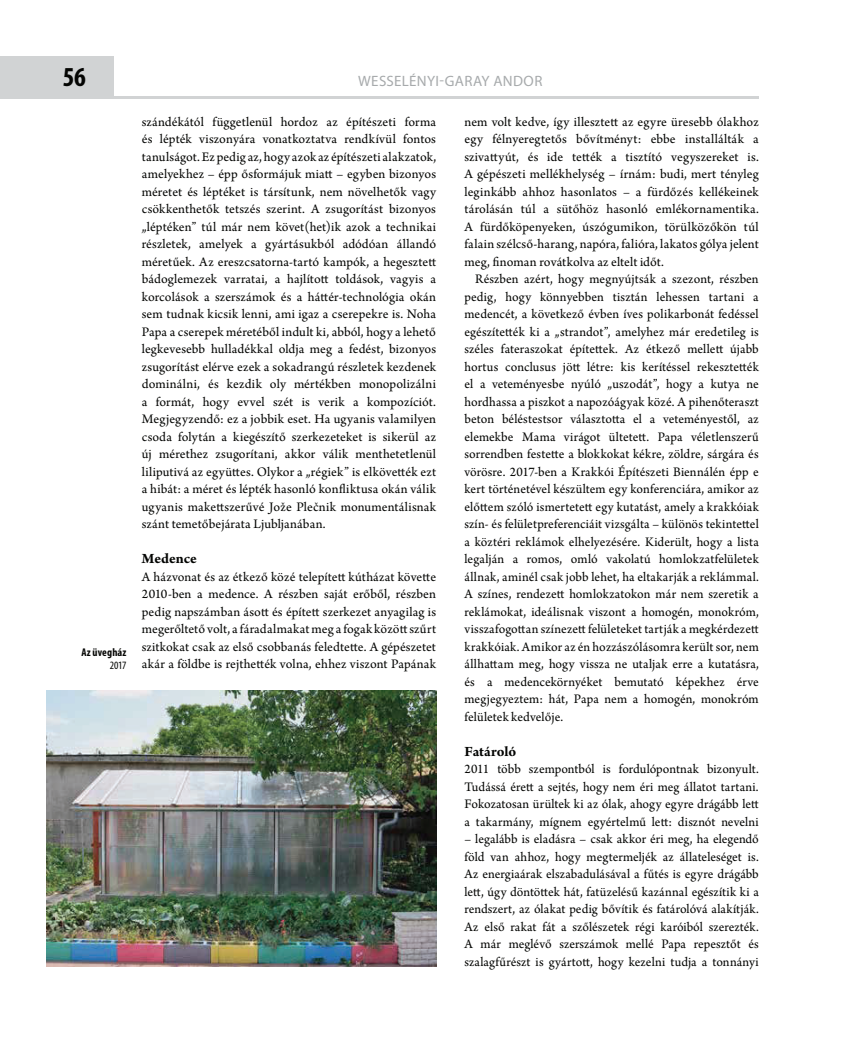
<style>
.page{position:relative;width:851px;height:1063px;background:#fff}
.page>*{position:absolute;margin:0;border:0;box-sizing:border-box;transform-origin:0 0}
.t1{font:condensed 27.5px "Myriad Pro";color:#040503}
.t2{font:15px "Myriad Pro";letter-spacing:.02em;color:#a7aaac}
.t3{font:700 15px "Arno Pro";color:#040503}
.t4{font:13.75px/17.5px "Arno Pro";letter-spacing:.005em;color:#040503;text-align:justify}
.t5{font:700 condensed 11.25px "Myriad Pro";letter-spacing:.01em;color:#040503}
.t6{font:condensed 11.25px "Myriad Pro";color:#040503}
</style>
<div class="page">
<div style="left:0;top:57px;width:113px;height:42px;background:#d1d3d4"></div>
<hr style="left:113px;top:97px;width:645px;height:2px;background:#d1d3d4">
<img style="left:46px;top:691px;width:390px;height:275px">
<h1 class="t1" style="left:64px;top:61px;width:23px">56</h1>
<p class="t5" style="left:81px;top:648px;width:46px">Az üvegház</p>
<p class="t6" style="left:110px;top:658px;width:18px">2017</p>
<p class="t2" style="left:358px;top:72px;width:186px">WESSELÉNYI-GARAY ANDOR</p>
<p class="t4" style="left:142px;top:114px;width:296px">szándékától függetlenül hordoz az építészeti forma és lépték viszonyára vonatkoztatva rendkívül fontos tanulságot. Ez pedig az, hogy azok az építészeti alakzatok, amelyekhez – épp ősformájuk miatt – egyben bizonyos méretet és léptéket is társítunk, nem növelhetők vagy csökkenthetők tetszés szerint. A zsugorítást bizonyos „léptéken” túl már nem követ(het)ik azok a technikai részletek, amelyek a gyártásukból adódóan állandó méretűek. Az ereszcsatorna-tartó kampók, a hegesztett bádoglemezek varratai, a hajlított toldások, vagyis a korcolások a szerszámok és a háttér-technológia okán sem tudnak kicsik lenni, ami igaz a cserepekre is. Noha Papa a cserepek méretéből indult ki, abból, hogy a lehető legkevesebb hulladékkal oldja meg a fedést, bizonyos zsugorítást elérve ezek a sokadrangú részletek kezdenek dominálni, és kezdik oly mértékben monopolizálni a formát, hogy evvel szét is verik a kompozíciót.<br>Megjegyzendő: ez a jobbik eset. Ha ugyanis valamilyen csoda folytán a kiegészítő szerkezeteket is sikerül az új mérethez zsugorítani, akkor válik menthetetlenül liliputivá az együttes. Olykor a „régiek” is elkövették ezt a hibát: a méret és lépték hasonló konfliktusa okán válik ugyanis makettszerűvé Jože Plečnik monumentálisnak szánt temetőbejárata Ljubljanában.</p>
<p class="t3" style="left:142px;top:553px;width:57px">Medence</p>
<p class="t4" style="left:142px;top:569px;width:296px">A házvonat és az étkező közé telepített kútházat követte 2010-ben a medence. A részben saját erőből, részben pedig napszámban ásott és épített szerkezet anyagilag is megerőltető volt, a fáradalmakat meg a fogak között szűrt szitkokat csak az első csobbanás feledtette. A gépészetet akár a földbe is rejthették volna, ehhez viszont Papának</p>
<p class="t4" style="left:464px;top:114px;width:296px">nem volt kedve, így illesztett az egyre üresebb ólakhoz egy félnyeregtetős bővítményt: ebbe installálták a szivattyút, és ide tették a tisztító vegyszereket is.<br>A gépészeti mellékhelység – írnám: budi, mert tényleg leginkább ahhoz hasonlatos – a fürdőzés kellékeinek tárolásán túl a sütőhöz hasonló emlékornamentika.<br>A fürdőköpenyeken, úszógumikon, törülközőkön túl falain szélcső-harang, napóra, falióra, lakatos gólya jelent meg, finoman rovátkolva az eltelt időt.</p>
<p class="t4" style="left:464px;top:271px;width:296px;text-indent:11px">Részben azért, hogy megnyújtsák a szezont, részben pedig, hogy könnyebben tisztán lehessen tartani a medencét, a következő évben íves polikarbonát fedéssel egészítették ki a „strandot”, amelyhez már eredetileg is széles fateraszokat építettek. Az étkező mellett újabb hortus conclusus jött létre: kis kerítéssel rekesztették el a veteményesbe nyúló „uszodát”, hogy a kutya ne hordhassa a piszkot a napozóágyak közé. A pihenőteraszt beton béléstestsor választotta el a veteményestől, az elemekbe Mama virágot ültetett. Papa véletlenszerű sorrendben festette a blokkokat kékre, zöldre, sárgára és vörösre. 2017-ben a Krakkói Építészeti Biennálén épp e kert történetével készültem egy konferenciára, amikor az előttem szóló ismertetett egy kutatást, amely a krakkóiak szín- és felületpreferenciáit vizsgálta – különös tekintettel a köztéri reklámok elhelyezésére. Kiderült, hogy a lista legalján a romos, omló vakolatú homlokzatfelületek állnak, aminél csak jobb lehet, ha eltakarják a reklámmal.<br>A színes, rendezett homlokzatokon már nem szeretik a reklámokat, ideálisnak viszont a homogén, monokróm, visszafogottan színezett felületeket tartják a megkérdezett krakkóiak. Amikor az én hozzászólásomra került sor, nem állhattam meg, hogy vissza ne utaljak erre a kutatásra, és a medencekörnyéket bemutató képekhez érve megjegyeztem: hát, Papa nem a homogén, monokróm felületek kedvelője.</p>
<p class="t3" style="left:464px;top:745px;width:53px">Fatároló</p>
<p class="t4" style="left:464px;top:761px;width:296px">2011 több szempontból is fordulópontnak bizonyult.<br>Tudássá érett a sejtés, hogy nem éri meg állatot tartani.<br>Fokozatosan ürültek ki az ólak, ahogy egyre drágább lett a takarmány, mígnem egyértelmű lett: disznót nevelni</p>
<p class="t4" style="left:464px;top:831px;width:296px">– legalább is eladásra – csak akkor éri meg, ha elegendő föld van ahhoz, hogy megtermeljék az állateleséget is.<br>Az energiaárak elszabadulásával a fűtés is egyre drágább lett, úgy döntöttek hát, fatüzelésű kazánnal egészítik ki a rendszert, az ólakat pedig bővítik és fatárolóvá alakítják.<br>Az első rakat fát a szőlészetek régi karóiból szerezték.<br>A már meglévő szerszámok mellé Papa repesztőt és szalagfűrészt is gyártott, hogy kezelni tudja a tonnányi</p>
</div>
